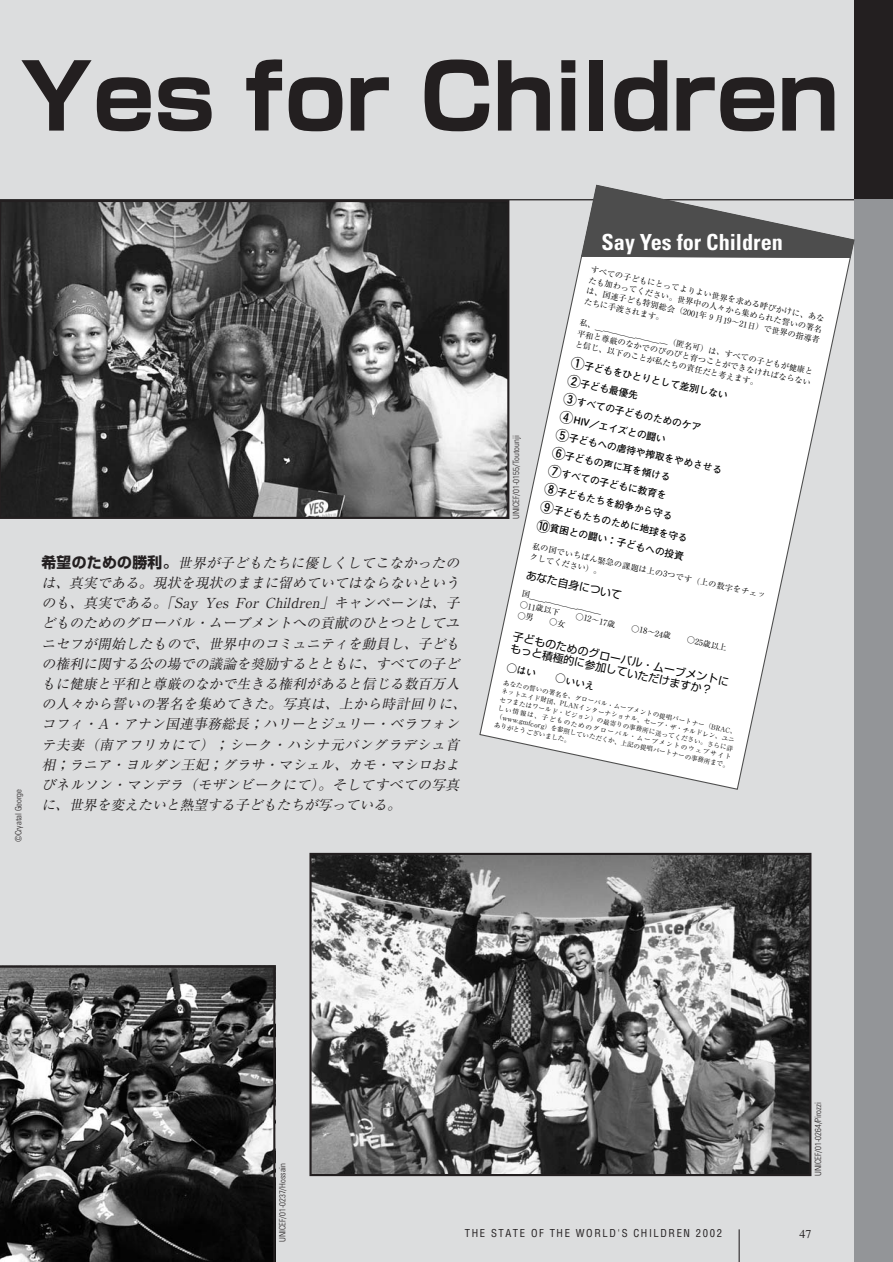
<style>
.page{position:relative;width:893px;height:1262px;background:#fff}
.page>*{position:absolute;margin:0;border:0;box-sizing:border-box;transform-origin:0 0}
.t1{font:700 89.25px "Shin Go";color:#231f20}
.t2{font:700 condensed 22.2px "Univers";color:#fff}
.t3{font:italic 13.8px/20.2px "Ryumin";letter-spacing:.01em;color:#231f20}
.t4{font:12px "Times";color:#231f20}
.t5{font:10.8px/12px "Shin Go";color:#000}
.t6{font:condensed 10.65px "Helvetica";letter-spacing:.15em;color:#231f20}
.t7{font:700 9.75px/18.5px "Futo Go B101";color:#000}
.t8{font:300 condensed 8.55px "Univers";color:#231f20}
.t9{font:8.1px/10.8px "Ryumin";color:#000;text-align:justify}
.t10{font:6.45px/8.7px "Ryumin";color:#000;text-align:justify}
.s1{font-family:"Shin Go";font-weight:700;font-style:normal;font-size:14.85px}
.s2{font-size:13.5px}
.s3{font-size:10.8px}
</style>
<div class="page">
<div style="left:0;top:0;width:892px;height:1262px;background:#dcddde"></div>
<hr style="left:0;top:199px;width:892px;height:1px;background:#231f20">
<div style="left:854px;top:0;width:38px;height:200px;background:#231f20"></div>
<div style="left:854px;top:200px;width:38px;height:1062px;background:#939598"></div>
<hr style="left:738px;top:1229px;width:1px;height:33px;background:#231f20">
<img style="left:312px;top:856px;width:496px;height:317px">
<div style="left:309px;top:853px;width:502px;height:323px;border:2px solid #231f20"></div>
<svg style="left:0;top:200px;width:509px;height:319px;background:#606060"></svg>
<svg style="left:0;top:965px;width:275px;height:297px;background:#474747"></svg>
<svg style="left:478px;top:255px;width:373px;height:535px;fill:#fff"></svg>
<svg style="left:580px;top:184px;width:275px;height:74px"></svg>
<svg style="left:517px;top:611px;width:16px;height:10px"></svg>
<svg style="left:549px;top:618px;width:17px;height:10px"></svg>
<svg style="left:562px;top:392px;width:16px;height:15px"></svg>
<svg style="left:547px;top:446px;width:19px;height:33px"></svg>
<svg style="left:506px;top:662px;width:30px;height:15px"></svg>
<h1 class="t1" style="left:20px;top:63px;width:820px">Yes for Children</h1>
<p class="t8" style="left:15px;top:842px;width:55px;rotate:-90deg">©Cryatal George</p>
<p class="t3" style="left:41px;top:554px;width:429px"><span class="s1">希望のための勝利。</span>世界が子どもたちに優しくしてこなかったのは、真実である。現状を現状のままに留めていてはならないというのも、真実である。「Say Yes For Children」キャンペーンは、子どものためのグローバル・ムーブメントへの貢献のひとつとしてユニセフが開始したもので、世界中のコミュニティを動員し、子どもの権利に関する公の場での議論を奨励するとともに、すべての子どもに健康と平和と尊厳のなかで生きる権利があると信じる数百万人の人々から誓いの署名を集めてきた。写真は、上から時計回りに、コフィ・A・アナン国連事務総長；ハリーとジュリー・ベラフォンテ夫妻（南アフリカにて）；シーク・ハシナ元バングラデシュ首相；ラニア・ヨルダン王妃；グラサ・マシェル、カモ・マシロおよびネルソン・マンデラ（モザンビークにて）。そしてすべての写真に、世界を変えたいと熱望する子どもたちが写っている。</p>
<h2 class="t2" style="left:601px;top:234px;width:183px">Say Yes for Children</h2>
<p class="t9" style="left:592px;top:265px;width:240px;rotate:12deg">すべての子どもにとってよりよい世界を求める呼びかけに、あなたも加わってください。世界中の人々から集められた誓いの署名は、国連子ども特別総会（2001年９月19～21日）で世界の指導者たちに手渡されます。</p>
<p class="t9" style="left:580px;top:318px;width:240px;rotate:12deg">私、＿＿＿＿＿＿＿＿＿（匿名可）は、すべての子どもが健康と平和と尊厳のなかでのびのびと育つことができなければならないと信じ、以下のことが私たちの責任だと考えます。</p>
<p class="t7" style="left:573px;top:354px;width:161px;rotate:12deg"><span class="s2">①</span>子どもをひとりとして差別しない</p>
<p class="t7" style="left:569px;top:372px;width:74px;rotate:12deg"><span class="s2">②</span>子ども最優先</p>
<p class="t7" style="left:578px;top:393px;width:128px;rotate:12deg">すべての子どものためのケア</p>
<p class="t7" style="left:561px;top:409px;width:110px;rotate:12deg"><span class="s2">④</span>HIV／エイズとの闘い</p>
<p class="t7" style="left:557px;top:427px;width:171px;rotate:12deg"><span class="s2">⑤</span>子どもへの虐待や搾取をやめさせる</p>
<p class="t8" style="left:513px;top:519px;width:85px;rotate:-90deg">UNICEF/01-0155/Toutounji</p>
<p class="t7" style="left:567px;top:447px;width:109px;rotate:12deg">子どもの声に耳を傾ける</p>
<p class="t7" style="left:546px;top:481px;width:152px;rotate:12deg"><span class="s2">⑧</span>子どもたちを紛争から守る<br><span class="s2">⑨</span>子どもたちのために地球を守る<span class="s2">⑩</span>貧困との闘い：子どもへの投資</p>
<p class="t5" style="left:527px;top:570px;width:99px;rotate:12deg">あなた自身について</p>
<p class="t7" style="left:563px;top:465px;width:109px;rotate:12deg">すべての子どもに教育を</p>
<p class="t9" style="left:533px;top:541px;width:240px;rotate:12deg">私の国でいちばん緊急の課題は上の3つです（上の数字をチェックしてください）。</p>
<p class="t9" style="left:523px;top:589px;width:83px;rotate:12deg">国＿＿＿＿＿＿＿＿＿</p>
<p class="t9" style="left:521px;top:600px;width:42px;rotate:12deg">○11歳以下</p>
<p class="t9" style="left:576px;top:611px;width:42px;rotate:12deg">○12～17歳</p>
<p class="t9" style="left:632px;top:623px;width:42px;rotate:12deg">○18～24歳</p>
<p class="t5" style="left:514px;top:631px;width:222px;rotate:12deg">子どものためのグローバル・ムーブメントにもっと積極的に参加していただけますか？</p>
<p class="t9" style="left:688px;top:635px;width:42px;rotate:12deg">○25歳以上</p>
<p class="t10" style="left:504px;top:678px;width:240px;rotate:12deg">あなたの誓いの署名を、グローバル・ムーブメントの提唱パートナー（BRAC、ネットエイド財団、PLANインターナショナル、セーブ・ザ・チルドレン、ユニセフまたはワールド・ビジョン）の最寄りの事務所に送ってください。さらに詳しい情報は、子どものためのグローバル・ムーブメントのウェブサイト（www.gmfc.org）を参照していただくか、上記の提唱パートナーの事務所まで。ありがとうございました。</p>
<p class="t7" style="left:557px;top:670px;width:42px;rotate:12deg"><span class="s3">○</span>いいえ</p>
<p class="t8" style="left:279px;top:1242px;width:81px;rotate:-90deg">UNICEF/01-0237/Hossain</p>
<p class="t8" style="left:814px;top:1176px;width:76px;rotate:-90deg">UNICEF/01-0264/Pirozzi</p>
<p class="t6" style="left:465px;top:1229px;width:258px">THE STATE OF THE WORLD'S CHILDREN 2002</p>
<p class="t4" style="left:799px;top:1229px;width:13px">47</p>
</div>
